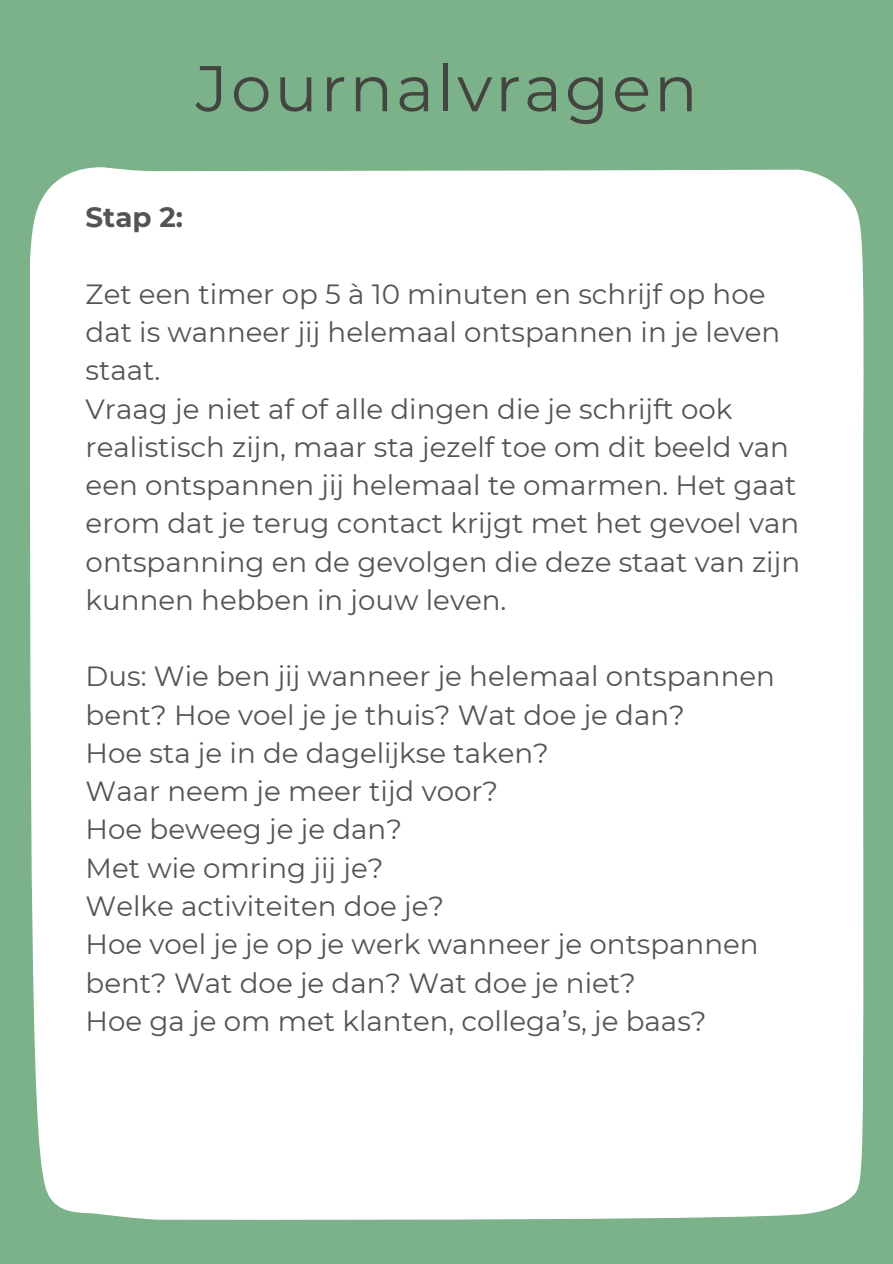
<style>
.page{position:relative;width:893px;height:1264px;background:#fff}
.page>*{position:absolute;margin:0;border:0;box-sizing:border-box;transform-origin:0 0}
.t1{font:64.5px "Montserrat";letter-spacing:.045em;color:#444440}
.t2{font:27.75px/38.2px "Montserrat";color:#545454}
.t3{font:700 27.75px "Montserrat";color:#545454}
</style>
<div class="page">
<div style="left:0;top:0;width:892px;height:1263px;background:#7bb289"></div>
<div style="left:30px;top:167px;width:833px;height:1052px;background:#fff"></div>
<p class="t1" style="left:196px;top:49px;width:503px">Journalvragen</p>
<p class="t3" style="left:86px;top:200px;width:99px">Stap 2:</p>
<p class="t2" style="left:86px;top:274px;width:696px">Zet een timer op 5 à 10 minuten en schrijf op hoe dat is wanneer jij helemaal ontspannen in je leven staat.</p>
<p class="t2" style="left:86px;top:389px;width:716px">Vraag je niet af of alle dingen die je schrijft ook realistisch zijn, maar sta jezelf toe om dit beeld van een ontspannen jij helemaal te omarmen. Het gaat erom dat je terug contact krijgt met het gevoel van ontspanning en de gevolgen die deze staat van zijn kunnen hebben in jouw leven.</p>
<p class="t2" style="left:86px;top:657px;width:690px">Dus: Wie ben jij wanneer je helemaal ontspannen bent? Hoe voel je je thuis? Wat doe je dan?</p>
<p class="t2" style="left:86px;top:733px;width:465px">Hoe sta je in de dagelijkse taken?</p>
<p class="t2" style="left:86px;top:772px;width:414px">Waar neem je meer tijd voor?</p>
<p class="t2" style="left:86px;top:810px;width:318px">Hoe beweeg je je dan?</p>
<p class="t2" style="left:86px;top:848px;width:299px">Met wie omring jij je?</p>
<p class="t2" style="left:86px;top:886px;width:360px">Welke activiteiten doe je?</p>
<p class="t2" style="left:86px;top:925px;width:674px">Hoe voel je je op je werk wanneer je ontspannen bent? Wat doe je dan? Wat doe je niet?</p>
<p class="t2" style="left:86px;top:1001px;width:622px">Hoe ga je om met klanten, collega’s, je baas?</p>
</div>
